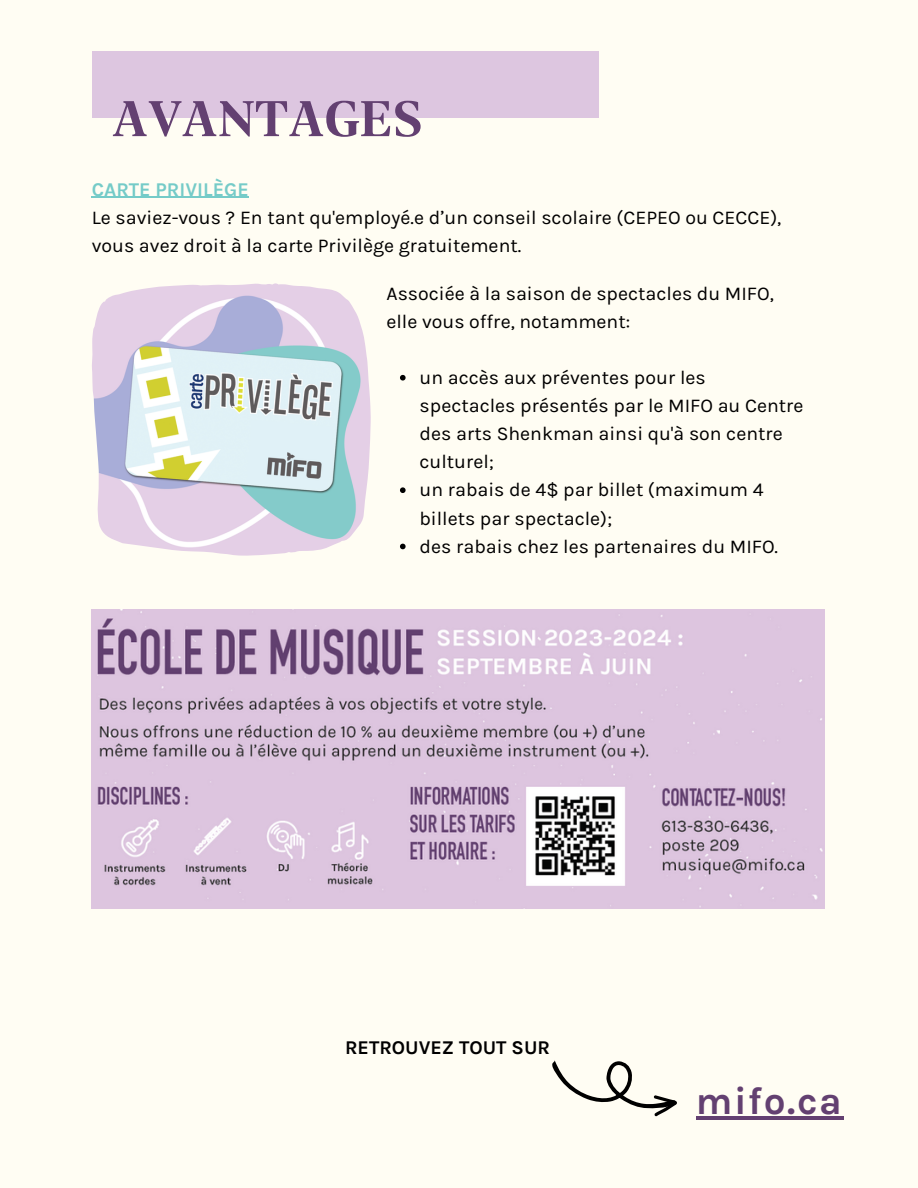
<style>
.page{position:relative;width:918px;height:1188px;background:#fffdf3}
.page>*{position:absolute;margin:0;border:0;box-sizing:border-box;transform-origin:0 0}
.t1{font:600 54px "Geller Headline";color:#634071}
.t2{font:700 38.7px "Karmilla";letter-spacing:.04em;color:#634071}
.t3{font:19.5px/28.2px "Karmilla";color:#000}
.t4{font:700 19.5px "Karmilla";color:#000}
.t5{font:700 19.5px "Karmilla";color:#75cbc8}
</style>
<div class="page">
<img style="left:92px;top:283px;width:279px;height:272px">
<hr style="left:92px;top:197px;width:157px;height:1px;background:#75cbc8">
<svg style="left:400px;top:375px;width:6px;height:6px"></svg>
<svg style="left:400px;top:487px;width:6px;height:6px"></svg>
<svg style="left:400px;top:544px;width:6px;height:5px"></svg>
<div style="left:92px;top:51px;width:506px;height:67px;background:#ddc6e0"></div>
<img style="left:92px;top:609px;width:732px;height:299px">
<svg style="left:552px;top:1060px;width:125px;height:56px"></svg>
<hr style="left:696px;top:1116px;width:147px;height:3px;background:#634071">
<p class="t1" style="left:112px;top:84px;width:312px">AVANTAGES</p>
<p class="t5" style="left:92px;top:178px;width:159px">CARTE PRIVILÈGE</p>
<p class="t3" style="left:92px;top:203px;width:691px">Le saviez-vous ? En tant qu'employé.e d’un conseil scolaire (CEPEO ou CECCE), vous avez droit à la carte Privilège gratuitement.</p>
<p class="t3" style="left:386px;top:279px;width:389px">Associée à la saison de spectacles du MIFO, elle vous offre, notamment:</p>
<p class="t3" style="left:420px;top:363px;width:385px">un accès aux préventes pour les spectacles présentés par le MIFO au Centre des arts Shenkman ainsi qu'à son centre culturel;</p>
<p class="t3" style="left:420px;top:476px;width:346px">un rabais de 4$ par billet (maximum 4 billets par spectacle);</p>
<p class="t3" style="left:420px;top:532px;width:360px">des rabais chez les partenaires du MIFO.</p>
<p class="t4" style="left:345px;top:1036px;width:207px">RETROUVEZ TOUT SUR</p>
<p class="t2" style="left:696px;top:1078px;width:147px">mifo.ca</p>
</div>
